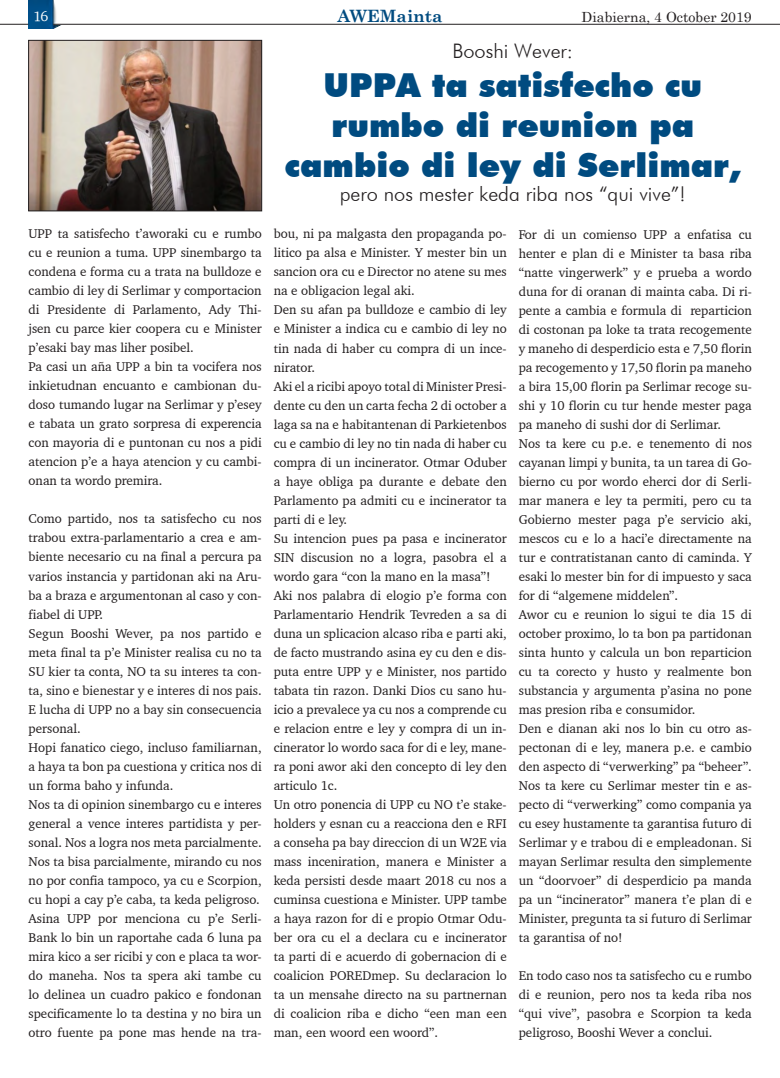
<style>
.page{position:relative;width:780px;height:1078px;background:#fff}
.page>*{position:absolute;margin:0;border:0;box-sizing:border-box;transform-origin:0 0}
.No_Spacing{font:900 33px/39.6px "Futura BT";color:#004b80;text-align:center}
.No_Spacing-2{font:300 20px "Futura BT";color:#231f20}
.Body_Text_14{font:700 17px "Century Schoolbook";color:#004b80}
.Body_Text_14-2{font:14px "Century Schoolbook";color:#231f20}
.t1{font:14px "Charter ITCTT";color:#fff}
.Body_Text_14-3{font:13px/19px "Charter IT Cby BT";color:#231f20;text-align:justify}
</style>
<div class="page">
<img style="left:28px;top:0;width:33px;height:28px">
<svg style="left:0;top:24px;width:28px;height:1px"></svg>
<hr style="left:53px;top:24px;width:727px;height:1px;background:#231f20">
<img style="left:30px;top:42px;width:230px;height:167px">
<div style="left:28px;top:40px;width:234px;height:171px;border:1px solid #231f20"></div>
<p class="t1" style="left:33px;top:7px;width:16px">16</p>
<p class="Body_Text_14" style="left:337px;top:3px;width:107px">AWEMainta</p>
<p class="Body_Text_14-2" style="left:581px;top:5px;width:171px">Diabierna, 4 October 2019</p>
<p class="Body_Text_14-3" style="left:29px;top:224px;width:234px">UPP ta satisfecho t’aworaki cu e rumbo cu e reunion a tuma. UPP sinembargo ta condena e forma cu a trata na bulldoze e cambio di ley di Serlimar y comportacion di Presidente di Parlamento, Ady Thi&shy;jsen cu parce kier coopera cu e Minister p’esaki bay mas liher posibel.</p>
<p class="Body_Text_14-3" style="left:29px;top:357px;width:234px">Pa casi un aña UPP a bin ta vocifera nos inkietudnan encuanto e cambionan du&shy;doso tumando lugar na Serlimar y p’esey e tabata un grato sorpresa di experencia con mayoria di e puntonan cu nos a pidi atencion p’e a haya atencion y cu cambi&shy;onan ta wordo premira.</p>
<p class="Body_Text_14-3" style="left:29px;top:509px;width:234px">Como partido, nos ta satisfecho cu nos trabou extra-parlamentario a crea e am&shy;biente necesario cu na final a percura pa varios instancia y partidonan aki na Aru&shy;ba a braza e argumentonan al caso y con&shy;fiabel di UPP.</p>
<p class="Body_Text_14-3" style="left:29px;top:623px;width:234px">Segun Booshi Wever, pa nos partido e meta final ta p’e Minister realisa cu no ta SU kier ta conta, NO ta su interes ta con&shy;ta, sino e bienestar y e interes di nos pais.<br>E lucha di UPP no a bay sin consecuencia personal.</p>
<p class="Body_Text_14-3" style="left:29px;top:737px;width:234px">Hopi fanatico ciego, incluso familiarnan, a haya ta bon pa cuestiona y critica nos di un forma baho y infunda.</p>
<p class="Body_Text_14-3" style="left:29px;top:794px;width:234px">Nos ta di opinion sinembargo cu e interes general a vence interes partidista y per&shy;sonal. Nos a logra nos meta parcialmente.<br>Nos ta bisa parcialmente, mirando cu nos no por confia tampoco, ya cu e Scorpion, cu hopi a cay p’e caba, ta keda peligroso.</p>
<p class="Body_Text_14-3" style="left:29px;top:908px;width:234px">Asina UPP por menciona cu p’e Serli-Bank lo bin un raportahe cada 6 luna pa mira kico a ser ricibi y con e placa ta wor&shy;do maneha. Nos ta spera aki tambe cu lo delinea un cuadro pakico e fondonan specificamente lo ta destina y no bira un otro fuente pa pone mas hende na tra-</p>
<p class="No_Spacing-2" style="left:452px;top:39px;width:122px">Booshi Wever:</p>
<p class="No_Spacing" style="left:285px;top:66px;width:457px">UPPA ta satisfecho cu rumbo di reunion pa cambio di ley di Serlimar,</p>
<p class="No_Spacing-2" style="left:340px;top:181px;width:347px">pero nos mester keda riba nos “qui vive”!</p>
<p class="Body_Text_14-3" style="left:274px;top:224px;width:234px">bou, ni pa malgasta den propaganda po&shy;litico pa alsa e Minister. Y mester bin un sancion ora cu e Director no atene su mes na e obligacion legal aki.</p>
<p class="Body_Text_14-3" style="left:274px;top:300px;width:234px">Den su afan pa bulldoze e cambio di ley e Minister a indica cu e cambio di ley no tin nada di haber cu compra di un ince&shy;nirator.</p>
<p class="Body_Text_14-3" style="left:274px;top:376px;width:234px">Aki el a ricibi apoyo total di Minister Presi&shy;dente cu den un carta fecha 2 di october a laga sa na e habitantenan di Parkietenbos cu e cambio di ley no tin nada di haber cu compra di un incinerator. Otmar Oduber a haye obliga pa durante e debate den Parlamento pa admiti cu e incinerator ta parti di e ley.</p>
<p class="Body_Text_14-3" style="left:274px;top:528px;width:234px">Su intencion pues pa pasa e incinerator SIN discusion no a logra, pasobra el a wordo gara “con la mano en la masa”!</p>
<p class="Body_Text_14-3" style="left:274px;top:585px;width:234px">Aki nos palabra di elogio p’e forma con Parlamentario Hendrik Tevreden a sa di duna un splicacion alcaso riba e parti aki, de facto mustrando asina ey cu den e dis&shy;puta entre UPP y e Minister, nos partido tabata tin razon. Danki Dios cu sano hu&shy;icio a prevalece ya cu nos a comprende cu e relacion entre e ley y compra di un in&shy;cinerator lo wordo saca for di e ley, mane&shy;ra poni awor aki den concepto di ley den articulo 1c.</p>
<p class="Body_Text_14-3" style="left:274px;top:794px;width:234px">Un otro ponencia di UPP cu NO t’e stake&shy;holders y esnan cu a reacciona den e RFI a conseha pa bay direccion di un W2E via mass inceniration, manera e Minister a keda persisti desde maart 2018 cu nos a cuminsa cuestiona e Minister. UPP tambe a haya razon for di e propio Otmar Odu&shy;ber ora cu el a declara cu e incinerator ta parti di e acuerdo di gobernacion di e coalicion POREDmep. Su declaracion lo ta un mensahe directo na su partnernan di coalicion riba e dicho “een man een man, een woord een woord”.</p>
<p class="Body_Text_14-3" style="left:518px;top:224px;width:234px">For di un comienso UPP a enfatisa cu henter e plan di e Minister ta basa riba “natte vingerwerk” y e prueba a wordo duna for di oranan di mainta caba. Di ri&shy;pente a cambia e formula di reparticion di costonan pa loke ta trata recogemente y maneho di desperdicio esta e 7,50 florin pa recogemento y 17,50 florin pa maneho a bira 15,00 florin pa Serlimar recoge su&shy;shi y 10 florin cu tur hende mester paga pa maneho di sushi dor di Serlimar.</p>
<p class="Body_Text_14-3" style="left:518px;top:433px;width:234px">Nos ta kere cu p.e. e tenemento di nos cayanan limpi y bunita, ta un tarea di Go&shy;bierno cu por wordo eherci dor di Serli&shy;mar manera e ley ta permiti, pero cu ta Gobierno mester paga p’e servicio aki, mescos cu e lo a haci’e directamente na tur e contratistanan canto di caminda. Y esaki lo mester bin for di impuesto y saca for di “algemene middelen”.</p>
<p class="Body_Text_14-3" style="left:518px;top:604px;width:234px">Awor cu e reunion lo sigui te dia 15 di october proximo, lo ta bon pa partidonan sinta hunto y calcula un bon reparticion cu ta corecto y husto y realmente bon substancia y argumenta p’asina no pone mas presion riba e consumidor.</p>
<p class="Body_Text_14-3" style="left:518px;top:718px;width:234px">Den e dianan aki nos lo bin cu otro as&shy;pectonan di e ley, manera p.e. e cambio den aspecto di “verwerking” pa “beheer”.<br>Nos ta kere cu Serlimar mester tin e as&shy;pecto di “verwerking” como compania ya cu esey hustamente ta garantisa futuro di Serlimar y e trabou di e empleadonan. Si mayan Serlimar resulta den simplemente un “doorvoer” di desperdicio pa manda pa un “incinerator” manera t’e plan di e Minister, pregunta ta si futuro di Serlimar ta garantisa of no!</p>
<p class="Body_Text_14-3" style="left:518px;top:965px;width:234px">En todo caso nos ta satisfecho cu e rumbo di e reunion, pero nos ta keda riba nos “qui vive”, pasobra e Scorpion ta keda peligroso, Booshi Wever a conclui.</p>
</div>
